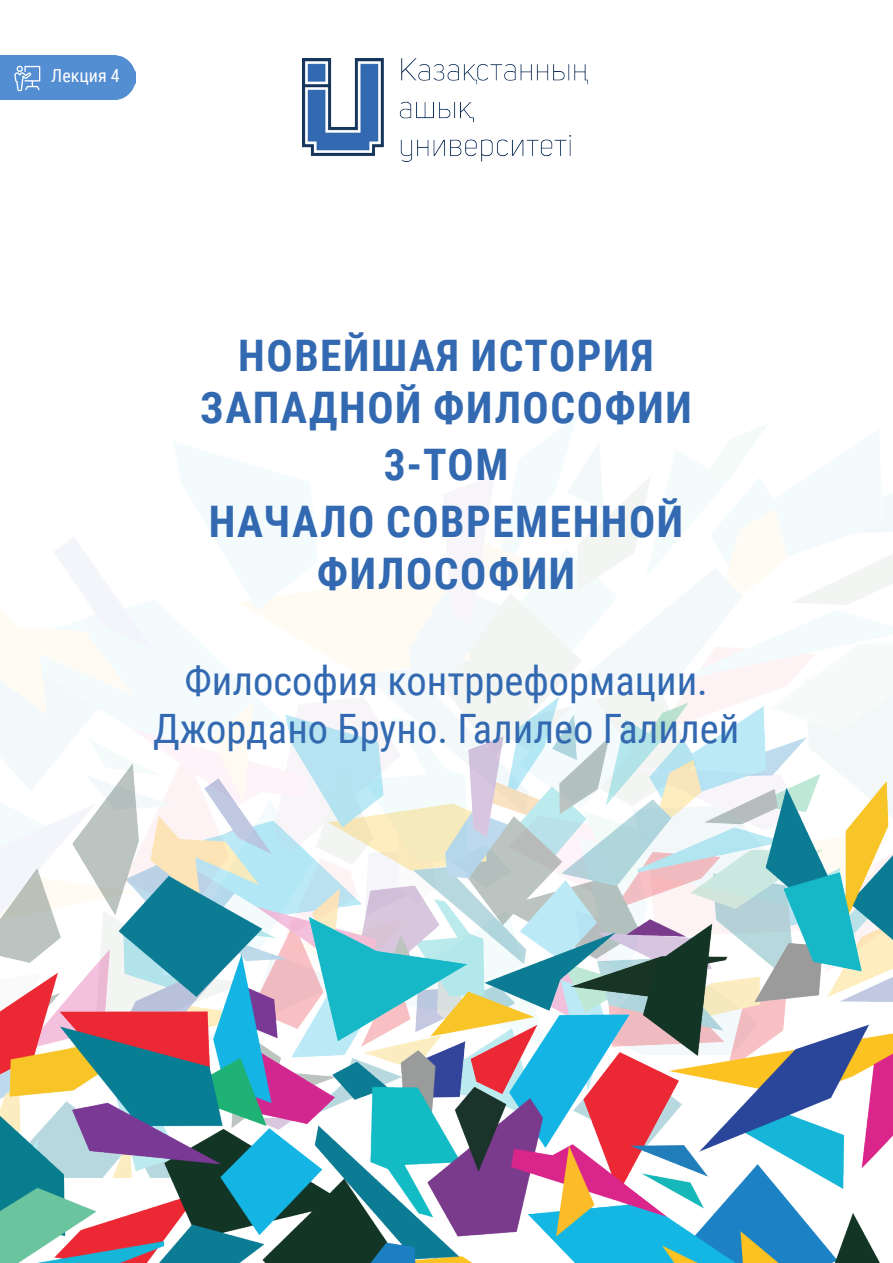
<style>
.page{position:relative;width:893px;height:1263px;background:#fff}
.page>*{position:absolute;margin:0;border:0;box-sizing:border-box;transform-origin:0 0}
.t1{font:700 43.5px/52.2px "Roboto Condensed";letter-spacing:.035em;color:#3269b1;text-align:center}
.t2{font:40.5px/48.6px "Roboto Condensed";color:#3269b1;text-align:center}
.t3{font:18px "Roboto Condensed";color:#fff}
</style>
<div class="page">
<img style="left:0;top:416px;width:893px;height:639px">
<img style="left:302px;top:58px;width:285px;height:104px">
<img style="left:0;top:696px;width:892px;height:33px">
<img style="left:0;top:729px;width:892px;height:534px">
<div style="left:0;top:55px;width:136px;height:45px;background:#538dd2"></div>
<svg style="left:14px;top:66px;width:26px;height:25px"></svg>
<p class="t3" style="left:51px;top:63px;width:70px">Лекция 4</p>
<p class="t1" style="left:200px;top:328px;width:493px">НОВЕЙШАЯ ИСТОРИЯ<br>ЗАПАДНОЙ ФИЛОСОФИИ</p>
<p class="t1" style="left:384px;top:437px;width:126px">3-ТОМ</p>
<p class="t1" style="left:209px;top:493px;width:476px">НАЧАЛО СОВРЕМЕННОЙ<br>ФИЛОСОФИИ</p>
<p class="t2" style="left:153px;top:654px;width:588px">Философия контрреформации.<br>Джордано Бруно. Галилео Галилей</p>
</div>
